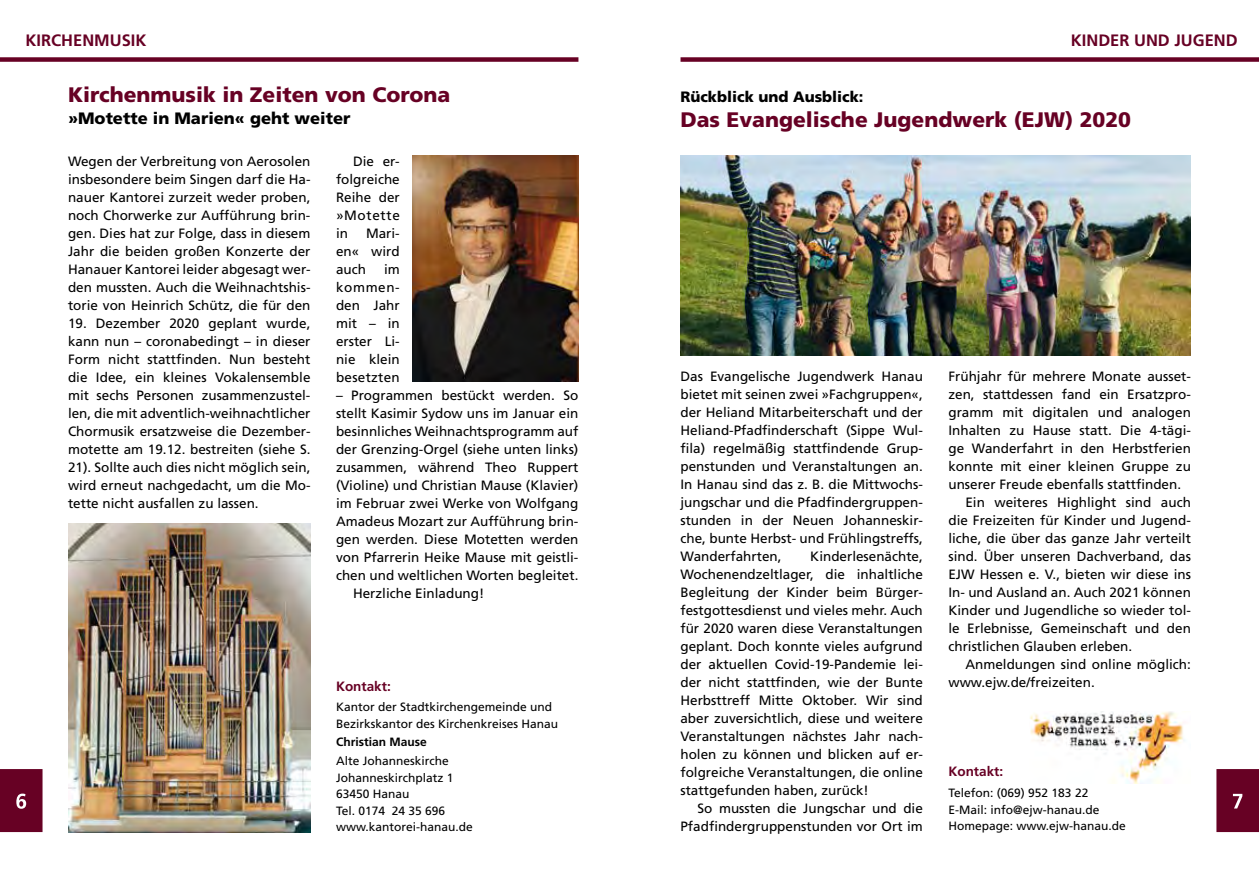
<style>
.page{position:relative;width:1259px;height:893px;background:#fff}
.page>*{position:absolute;margin:0;border:0;box-sizing:border-box;transform-origin:0 0}
.t1{font:900 21px "Frutiger LT";color:#670124}
.t2{font:700 16.5px "Frutiger LT";color:#670124}
.t3{font:900 16.5px "Frutiger LT";color:#000}
.t4{font:900 15px "Frutiger LT";color:#000}
.t5{font:13.5px/18px "Frutiger LT";color:#000;text-align:justify}
.t6{font:700 13.5px "Frutiger LT";color:#670124}
.t7{font:12px/16.5px "Frutiger LT";color:#000}
.t8{font:700 12px "Frutiger LT";color:#000}
</style>
<div class="page">
<div style="left:0;top:57px;width:578px;height:5px;background:#670124"></div>
<div style="left:680px;top:57px;width:579px;height:5px;background:#670124"></div>
<svg style="left:1216px;top:769px;width:43px;height:63px;background:#6c092b"></svg>
<svg style="left:0;top:769px;width:43px;height:63px;background:#6d0c2d"></svg>
<img style="left:680px;top:156px;width:511px;height:199px">
<img style="left:1030px;top:711px;width:155px;height:73px">
<img style="left:68px;top:524px;width:242px;height:308px">
<img style="left:412px;top:156px;width:166px;height:225px">
<p class="t2" style="left:26px;top:31px;width:121px">KIRCHENMUSIK</p>
<p class="t2" style="left:1070px;top:31px;width:168px">KINDER UND JUGEND</p>
<h1 class="t1" style="left:68px;top:82px;width:384px">Kirchenmusik in Zeiten von Corona</h1>
<p class="t3" style="left:68px;top:108px;width:284px">»Motette in Marien« geht weiter</p>
<p class="t5" style="left:68px;top:152px;width:244px">Wegen der Verbreitung von Aerosolen insbesondere beim Singen darf die Ha&shy;nauer Kantorei zurzeit weder proben, noch Chorwerke zur Aufführung brin&shy;gen. Dies hat zur Folge, dass in diesem Jahr die beiden großen Konzerte der Hanauer Kantorei leider abgesagt wer&shy;den mussten. Auch die Weihnachtshis&shy;torie von Heinrich Schütz, die für den</p>
<p class="t5" style="left:68px;top:314px;width:244px">19. Dezember 2020 geplant wurde, kann nun – coronabedingt – in dieser Form nicht stattfinden. Nun besteht die Idee, ein kleines Vokalensemble mit sechs Personen zusammenzustel&shy;len, die mit adventlich-weihnachtlicher Chormusik ersatzweise die Dezember&shy;motette am 19.12. bestreiten (siehe S.<br>21). Sollte auch dies nicht möglich sein, wird erneut nachgedacht, um die Mo&shy;tette nicht ausfallen zu lassen.</p>
<p class="t5" style="left:336px;top:152px;width:65px;text-indent:17px">Die er&shy;folgreiche Reihe der »Motette in</p>
<p class="t5" style="left:336px;top:224px;width:65px;text-indent:30px">Mari&shy;en« wird auch</p>
<p class="t5" style="left:336px;top:260px;width:65px;text-indent:48px">im kommen&shy;den Jahr mit – in erster Li&shy;nie klein besetzten</p>
<p class="t5" style="left:336px;top:386px;width:244px">– Programmen bestückt werden. So</p>
<p class="t5" style="left:336px;top:404px;width:244px">stellt Kasimir Sydow uns im Januar ein</p>
<p class="t5" style="left:336px;top:422px;width:244px">besinnliches Weihnachtsprogramm auf</p>
<p class="t5" style="left:336px;top:440px;width:244px">der Grenzing-Orgel (siehe unten links)</p>
<p class="t5" style="left:336px;top:458px;width:244px">zusammen, während Theo Ruppert</p>
<p class="t5" style="left:336px;top:476px;width:244px">(Violine) und Christian Mause (Klavier)</p>
<p class="t5" style="left:336px;top:494px;width:244px">im Februar zwei Werke von Wolfgang</p>
<p class="t5" style="left:336px;top:512px;width:244px">Amadeus Mozart zur Aufführung brin-</p>
<p class="t5" style="left:336px;top:530px;width:244px">gen werden. Diese Motetten werden</p>
<p class="t5" style="left:336px;top:548px;width:244px">von Pfarrerin Heike Mause mit geistli-</p>
<p class="t5" style="left:336px;top:566px;width:244px">chen und weltlichen Worten begleitet.</p>
<p class="t5" style="left:353px;top:584px;width:133px">Herzliche Einladung!</p>
<p class="t6" style="left:336px;top:678px;width:56px">KONTAKT:</p>
<p class="t7" style="left:336px;top:699px;width:224px">Kantor der Stadtkirchengemeinde und<br>Bezirkskantor des Kirchenkreises Hanau</p>
<p class="t8" style="left:336px;top:735px;width:92px">CHRISTIAN MAUSE</p>
<p class="t7" style="left:336px;top:753px;width:138px">Alte Johanneskirche<br>Johanneskirchplatz 1<br>63450 Hanau<br>Tel. 0174 24 35 696 www.kantorei-hanau.de</p>
<p class="t4" style="left:680px;top:88px;width:185px">Rückblick und Ausblick:</p>
<h1 class="t1" style="left:680px;top:107px;width:452px">Das Evangelische Jugendwerk (EJW) 2020</h1>
<p class="t5" style="left:680px;top:367px;width:244px">Das Evangelische Jugendwerk Hanau bietet mit seinen zwei »Fachgruppen«, der Heliand Mitarbeiterschaft und der Heliand-Pfadfinderschaft (Sippe Wul&shy;fila) regelmäßig stattfindende Grup&shy;penstunden und Veranstaltungen an.<br>In Hanau sind das z. B. die Mittwochs&shy;jungschar und die Pfadfindergruppen&shy;stunden in der Neuen Johanneskir&shy;che, bunte Herbst- und Frühlingstreffs, Wanderfahrten,</p>
<p class="t5" style="left:680px;top:547px;width:244px;text-indent:130px">Kinderlesenächte, Wochenendzeltlager, die inhaltliche Begleitung der Kinder beim Bürger&shy;festgottesdienst und vieles mehr. Auch für 2020 waren diese Veranstaltungen geplant. Doch konnte vieles aufgrund der aktuellen Covid-19-Pandemie lei&shy;der nicht stattfinden, wie der Bunte Herbsttreff Mitte Oktober. Wir sind aber zuversichtlich, diese und weitere Veranstaltungen nächstes Jahr nach&shy;holen zu können und blicken auf er&shy;folgreiche Veranstaltungen, die online stattgefunden haben, zurück!</p>
<p class="t5" style="left:680px;top:799px;width:244px;text-align:right">So mussten die Jungschar und die<br>Pfadfindergruppenstunden vor Ort im</p>
<p class="t5" style="left:948px;top:367px;width:244px">Frühjahr für mehrere Monate ausset-</p>
<p class="t5" style="left:948px;top:385px;width:244px">zen, stattdessen fand ein Ersatzpro-</p>
<p class="t5" style="left:948px;top:403px;width:244px">gramm mit digitalen und analogen</p>
<p class="t5" style="left:948px;top:421px;width:244px">Inhalten zu Hause statt. Die 4-tägi-</p>
<p class="t5" style="left:948px;top:439px;width:244px">ge Wanderfahrt in den Herbstferien</p>
<p class="t5" style="left:948px;top:457px;width:244px">konnte mit einer kleinen Gruppe zu</p>
<p class="t5" style="left:948px;top:475px;width:234px">unserer Freude ebenfalls stattfinden.</p>
<p class="t5" style="left:965px;top:493px;width:227px">Ein weiteres Highlight sind auch</p>
<p class="t5" style="left:948px;top:511px;width:244px">die Freizeiten für Kinder und Jugend-</p>
<p class="t5" style="left:948px;top:529px;width:244px">liche, die über das ganze Jahr verteilt</p>
<p class="t5" style="left:948px;top:547px;width:244px">sind. Über unseren Dachverband, das</p>
<p class="t5" style="left:948px;top:565px;width:244px">EJW Hessen e. V., bieten wir diese ins</p>
<p class="t5" style="left:948px;top:583px;width:244px">In- und Ausland an. Auch 2021 können</p>
<p class="t5" style="left:948px;top:601px;width:244px">Kinder und Jugendliche so wieder tol-</p>
<p class="t5" style="left:948px;top:619px;width:244px">le Erlebnisse, Gemeinschaft und den</p>
<p class="t5" style="left:948px;top:637px;width:185px">christlichen Glauben erleben.</p>
<p class="t5" style="left:965px;top:655px;width:227px">Anmeldungen sind online möglich:</p>
<p class="t5" style="left:948px;top:673px;width:148px">www.ejw.de/freizeiten.</p>
<p class="t6" style="left:948px;top:764px;width:56px">KONTAKT:</p>
<p class="t7" style="left:948px;top:785px;width:179px">Telefon: (069) 952 183 22<br>E-Mail: info@ejw-hanau.de<br>Homepage: www.ejw-hanau.de</p>
</div>
